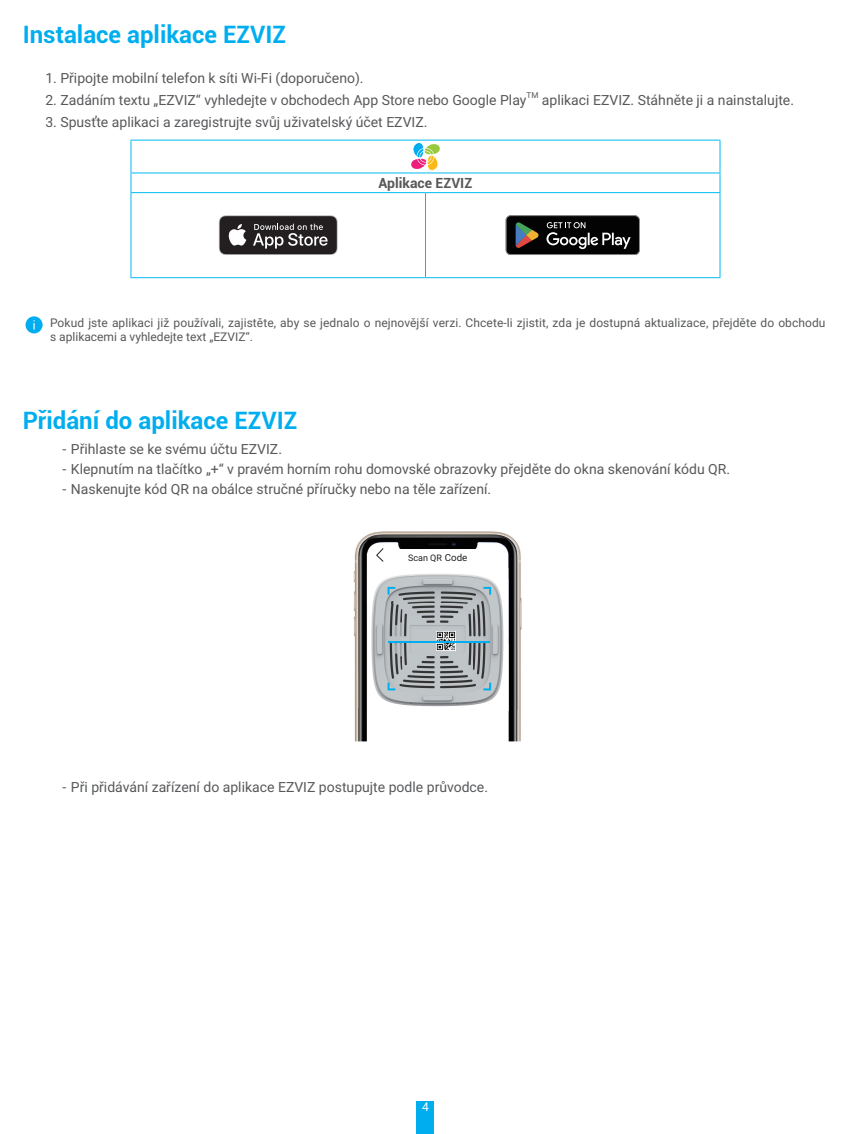
<style>
.page{position:relative;width:851px;height:1134px;background:#fff}
.page>*{position:absolute;margin:0;border:0;box-sizing:border-box;transform-origin:0 0}
.Heading_1{font:700 24px "Roboto";color:#00aeef}
.t1{font:14px "Roboto";color:#57585a}
.t2{font:700 14px "Roboto";color:#57585a}
.t3{font:12px/14.4px "Roboto";letter-spacing:.005em;color:#57585a}
.t4{font:12px "Roboto";color:#fff}
.t5{font:9px "Roboto";color:#231f20}
.t6{font:8.2px "Roboto";color:#57585a}
.s1{font-size:9.8px}
</style>
<div class="page">
<div style="left:417px;top:1101px;width:17px;height:33px;background:#00aeef"></div>
<hr style="left:130px;top:140px;width:295px;height:1px;background:#00baf1">
<hr style="left:130px;top:141px;width:1px;height:31px;background:#00baf1">
<hr style="left:425px;top:140px;width:295px;height:1px;background:#00baf1">
<hr style="left:719px;top:141px;width:1px;height:31px;background:#00baf1">
<hr style="left:130px;top:172px;width:295px;height:1px;background:#00baf1">
<svg style="left:130px;top:173px;width:1px;height:19px"></svg>
<hr style="left:425px;top:172px;width:295px;height:1px;background:#00baf1">
<svg style="left:719px;top:173px;width:1px;height:19px"></svg>
<hr style="left:130px;top:192px;width:295px;height:1px;background:#00baf1">
<hr style="left:130px;top:193px;width:1px;height:84px;background:#00baf1">
<hr style="left:425px;top:192px;width:295px;height:1px;background:#00baf1">
<hr style="left:425px;top:193px;width:1px;height:84px;background:#00baf1">
<hr style="left:719px;top:193px;width:1px;height:84px;background:#00baf1">
<hr style="left:130px;top:277px;width:295px;height:1px;background:#00baf1">
<hr style="left:425px;top:277px;width:295px;height:1px;background:#00baf1">
<svg style="left:411px;top:143px;width:29px;height:27px"></svg>
<svg style="left:219px;top:215px;width:118px;height:40px;background:#4e4b4c"></svg>
<svg style="left:505px;top:215px;width:134px;height:40px;background:#2c2b2a"></svg>
<div style="left:26px;top:316px;width:17px;height:17px;background:#00aeef;border-radius:50%"></div>
<svg style="left:33px;top:320px;width:2px;height:9px"></svg>
<img style="left:353px;top:531px;width:168px;height:210px">
<img style="left:367px;top:568px;width:141px;height:142px">
<div style="left:390px;top:549px;width:98px;height:8px;background:#fff"></div>
<svg style="left:376px;top:548px;width:7px;height:14px"></svg>
<svg style="left:483px;top:587px;width:8px;height:8px"></svg>
<svg style="left:387px;top:587px;width:8px;height:8px"></svg>
<svg style="left:387px;top:683px;width:8px;height:7px"></svg>
<svg style="left:483px;top:683px;width:8px;height:7px"></svg>
<img style="left:436px;top:631px;width:19px;height:19px">
<hr style="left:388px;top:642px;width:102px;height:1px;background:#00aeef">
<p class="Heading_1" style="left:23px;top:18px;width:265px">Instalace aplikace EZVIZ</p>
<p class="t1" style="left:45px;top:68px;width:320px">1. Připojte mobilní telefon k síti Wi-Fi (doporučeno).</p>
<p class="t1" style="left:45px;top:90px;width:482px">2. Zadáním textu „EZVIZ“ vyhledejte v obchodech App Store nebo Google Play</p>
<p class="t6" style="left:526px;top:90px;width:13px">TM</p>
<p class="t1" style="left:542px;top:90px;width:253px">aplikaci EZVIZ. Stáhněte ji a nainstalujte.</p>
<p class="t1" style="left:45px;top:112px;width:383px">3. Spusťte aplikaci a zaregistrujte svůj uživatelský účet EZVIZ.</p>
<p class="t2" style="left:378px;top:173px;width:95px">Aplikace EZVIZ</p>
<p class="t3" style="left:50px;top:315px;width:776px">Pokud jste aplikaci již používali, zajistěte, aby se jednalo o nejnovější verzi. Chcete-li zjistit, zda je dostupná aktualizace, přejděte do obchodu s aplikacemi a vyhledejte text „EZVIZ“.</p>
<p class="Heading_1" style="left:23px;top:404px;width:276px">Přidání do aplikace EZVIZ</p>
<p class="t1" style="left:62px;top:440px;width:221px">- Přihlaste se ke svému účtu EZVIZ.</p>
<p class="t1" style="left:62px;top:459px;width:669px">- Klepnutím na tlačítko „+“ v pravém horním rohu domovské obrazovky přejděte do okna skenování kódu QR.</p>
<p class="t1" style="left:62px;top:479px;width:430px">- Naskenujte kód QR na obálce stručné příručky nebo na těle zařízení.</p>
<p class="t5" style="left:408px;top:551px;width:61px">Scan QR <span class="s1">Code</span></p>
<p class="t1" style="left:62px;top:777px;width:427px">- Při přidávání zařízení do aplikace EZVIZ postupujte podle průvodce.</p>
<p class="t4" style="left:422px;top:1099px;width:8px">4</p>
</div>
